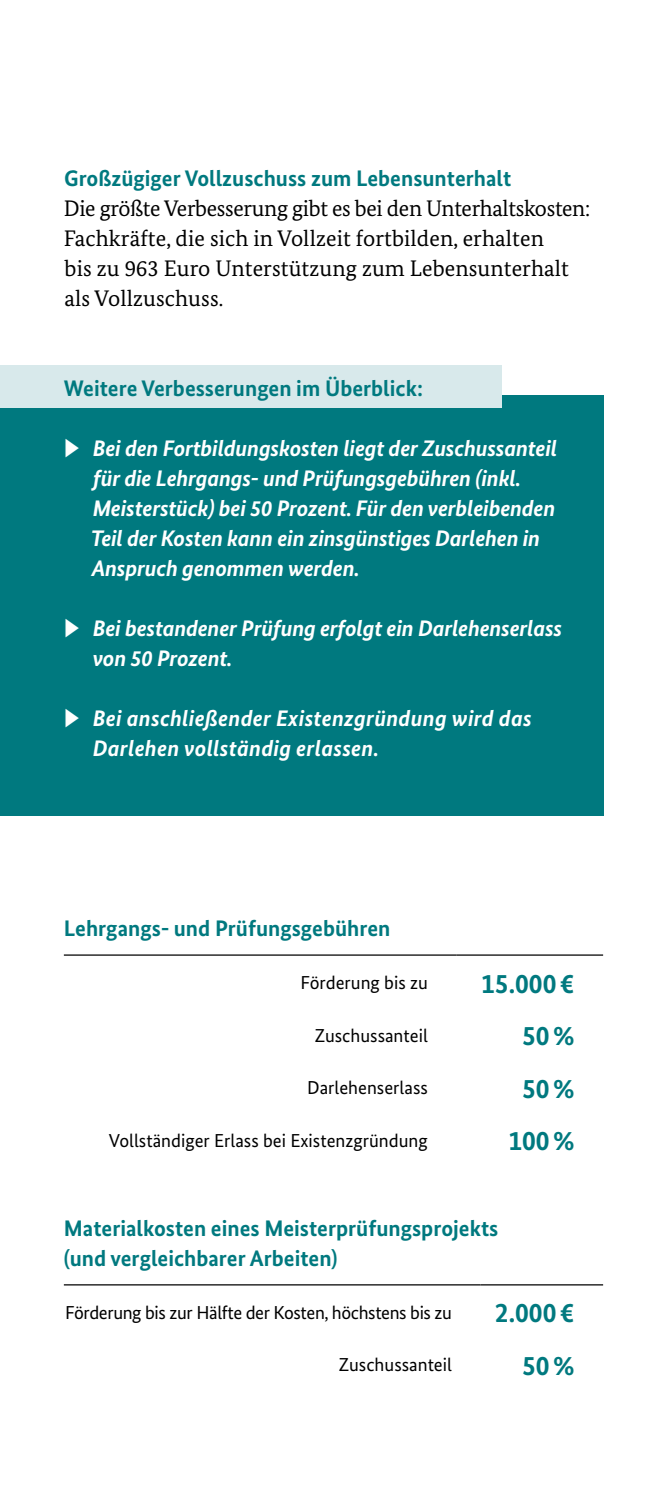
<style>
.page{position:relative;width:667px;height:1489px;background:#fff}
.page>*{position:absolute;margin:0;border:0;box-sizing:border-box;transform-origin:0 0}
.t1{font:700 27.5px "Bundes Sans";color:#00797f}
.t2{font:italic 700 22.5px/30px "Bundes Sans";letter-spacing:-.01em;color:#fff}
.t3{font:700 22.5px/30px "Bundes Sans";color:#00797f}
.t4{font:22.5px/30px "Bundes Serif";letter-spacing:.005em;color:#000}
.t5{font:italic 700 22.5px/30px "Bundes Sans";letter-spacing:.01em;color:#fff}
.t6{font:18.75px "Bundes Sans";color:#000}
.t7{font:18.75px "Bundes Sans";letter-spacing:-.02em;color:#000}
</style>
<div class="page">
<div style="left:0;top:395px;width:602px;height:420px;background:#00797f"></div>
<div style="left:0;top:365px;width:501px;height:42px;background:#d8e9eb"></div>
<hr style="left:64px;top:954px;width:392px;height:1px;background:#000">
<hr style="left:456px;top:954px;width:146px;height:1px;background:#000">
<hr style="left:64px;top:1284px;width:416px;height:1px;background:#000">
<hr style="left:480px;top:1284px;width:122px;height:1px;background:#000">
<p class="t3" style="left:64px;top:162px;width:448px">Großzügiger Vollzuschuss zum Lebensunterhalt</p>
<p class="t4" style="left:64px;top:192px;width:527px">Die größte Verbesserung gibt es bei den Unterhaltskosten:<br>Fachkräfte, die sich in Vollzeit fortbilden, erhalten<br>bis zu 963 Euro Unterstützung zum Lebensunterhalt als Vollzuschuss.</p>
<p class="t3" style="left:64px;top:372px;width:360px">Weitere Verbesserungen im Überblick:</p>
<p class="t2" style="left:91px;top:432px;width:467px">Bei den Fortbildungskosten liegt der Zuschussanteil für die Lehrgangs- und Prüfungsgebühren (inkl.<br>Meisterstück) bei 50 Prozent. Für den verbleibenden Teil der Kosten kann ein zinsgünstiges Darlehen in Anspruch genommen werden.</p>
<p class="t2" style="left:93px;top:612px;width:471px">Bei bestandener Prüfung erfolgt ein Darlehenserlass von 50 Prozent.</p>
<p class="t5" style="left:93px;top:702px;width:440px">Bei anschließender Existenzgründung wird das<br>Darlehen vollständig erlassen.</p>
<p class="t3" style="left:64px;top:912px;width:328px">Lehrgangs- und Prüfungsgebühren</p>
<p class="t6" style="left:300px;top:971px;width:129px">Förderung bis zu</p>
<p class="t1" style="left:481px;top:966px;width:95px">15.000 €</p>
<p class="t6" style="left:314px;top:1023px;width:115px">Zuschussanteil</p>
<p class="t1" style="left:522px;top:1018px;width:54px">50%</p>
<p class="t6" style="left:307px;top:1076px;width:122px">Darlehenserlass</p>
<p class="t1" style="left:522px;top:1071px;width:54px">50%</p>
<p class="t6" style="left:109px;top:1128px;width:320px">Vollständiger Erlass bei Existenzgründung</p>
<p class="t1" style="left:508px;top:1123px;width:68px">100 %</p>
<p class="t3" style="left:64px;top:1212px;width:435px">Materialkosten eines Meisterprüfungsprojekts (und vergleichbarer Arbeiten)</p>
<p class="t7" style="left:65px;top:1300px;width:388px">Förderung bis zur Hälfte der Kosten, höchstens bis zu</p>
<p class="t1" style="left:494px;top:1295px;width:81px">2.000 €</p>
<p class="t6" style="left:338px;top:1353px;width:115px">Zuschussanteil</p>
<p class="t1" style="left:522px;top:1348px;width:54px">50%</p>
</div>
